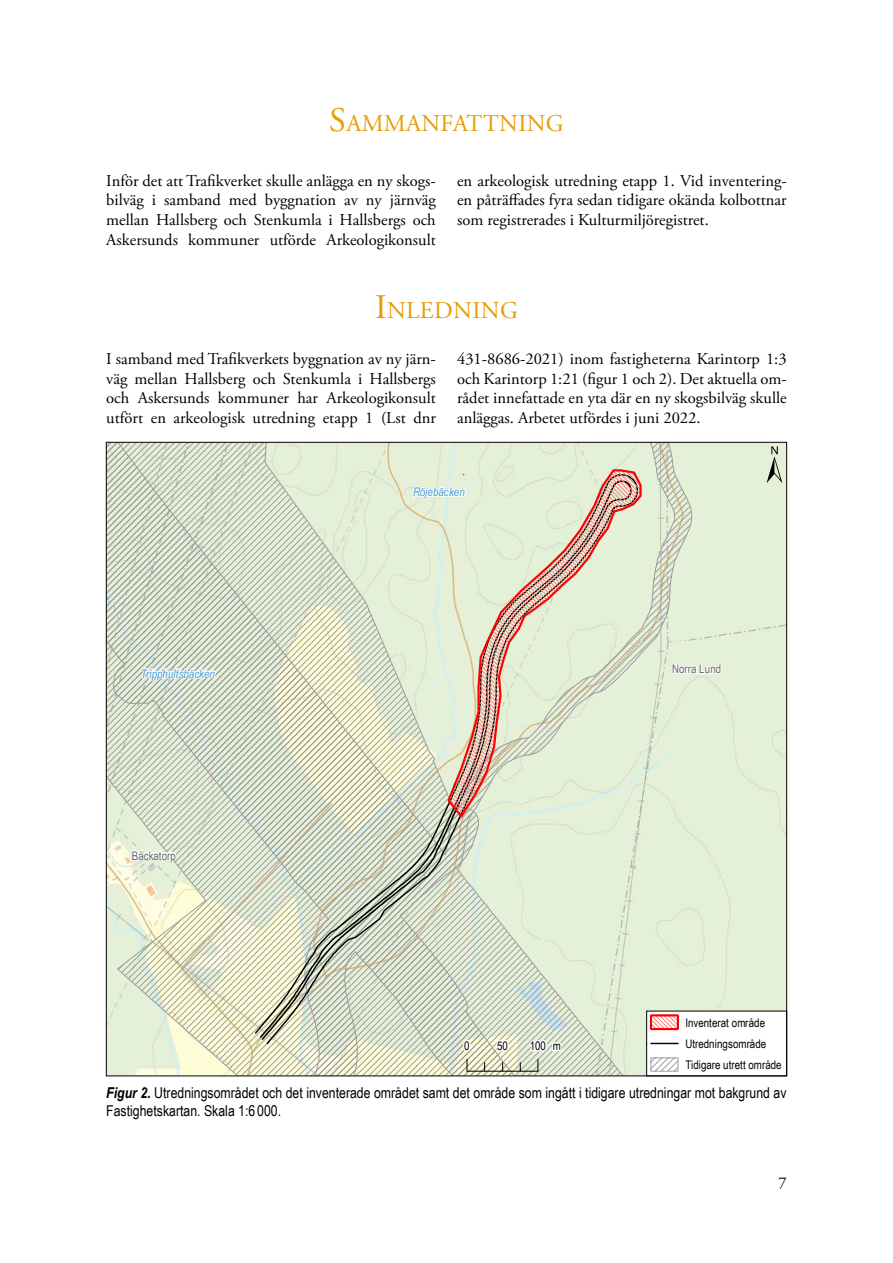
<style>
.page{position:relative;width:893px;height:1263px;background:#fff}
.page>*{position:absolute;margin:0;border:0;box-sizing:border-box;transform-origin:0 0}
.t1{font:52.5px "ESRI North";color:#000}
.t2{font:24px "Adobe Garamond Pro";letter-spacing:.015em;color:#e79c00}
.t3{font:16.5px/19.8px "Adobe Garamond Pro";color:#000;text-align:justify}
.t4{font:15px/18px "Arial Narrow";color:#000}
.t5{font:11.85px/21px "Arial Narrow";color:#000}
.t6{font:italic 11.85px "Arial Narrow";color:#439ad6}
.t7{font:11.85px "Arial Narrow";color:#686868}
.s1{font-size:34.5px}
.s2{font-weight:700;font-style:italic}
</style>
<div class="page">
<div style="left:692px;top:444px;width:93px;height:414px;background:#e5f0d9"></div>
<svg style="left:541px;top:444px;width:151px;height:414px;background:#dfe9d3"></svg>
<svg style="left:108px;top:444px;width:433px;height:630px;background:#d9e0cc"></svg>
<svg style="left:254px;top:502px;width:208px;height:533px;background:#d7deca"></svg>
<svg style="left:240px;top:705px;width:147px;height:369px;background:#d3d7c2"></svg>
<svg style="left:383px;top:508px;width:231px;height:404px;background:#d4dcc8"></svg>
<svg style="left:446px;top:468px;width:197px;height:352px;background:#dfe6d1"></svg>
<svg style="left:131px;top:847px;width:46px;height:16px"></svg>
<svg style="left:671px;top:659px;width:51px;height:19px"></svg>
<svg style="left:411px;top:470px;width:229px;height:346px;background:#e0dfca"></svg>
<svg style="left:139px;top:665px;width:78px;height:20px"></svg>
<svg style="left:462px;top:858px;width:323px;height:216px;background:#e2ead8"></svg>
<h2 class="t2" style="left:329px;top:109px;width:236px"><span class="s1">S</span>AMMANFATTNING</h2>
<p class="t3" style="left:106px;top:171px;width:331px">Inför det att Trafikverket skulle anlägga en ny skogs&shy;bilväg i samband med byggnation av ny järnväg mellan Hallsberg och Stenkumla i Hallsbergs och Askersunds kommuner utförde Arkeologikonsult</p>
<p class="t3" style="left:457px;top:171px;width:331px">en arkeologisk utredning etapp 1. Vid inventering&shy;en påträffades fyra sedan tidigare okända kolbottnar som registrerades i Kulturmiljöregistret.</p>
<h2 class="t2" style="left:375px;top:296px;width:144px"><span class="s1">I</span>NLEDNING</h2>
<p class="t3" style="left:106px;top:349px;width:331px">I samband med Trafikverkets byggnation av ny järn&shy;väg mellan Hallsberg och Stenkumla i Hallsbergs och Askersunds kommuner har Arkeologikonsult utfört en arkeologisk utredning etapp 1 (Lst dnr</p>
<p class="t3" style="left:457px;top:349px;width:331px">431-8686-2021) inom fastigheterna Karintorp 1:3 och Karintorp 1:21 (figur 1 och 2). Det aktuella om&shy;rådet innefattade en yta där en ny skogsbilväg skulle anläggas. Arbetet utfördes i juni 2022.</p>
<p class="t6" style="left:141px;top:665px;width:76px">Tripphultsbäcken</p>
<p class="t7" style="left:132px;top:847px;width:45px">Bäckatorp</p>
<p class="t6" style="left:413px;top:484px;width:53px">Röjebäcken</p>
<h1 class="t1" style="left:766px;top:434px;width:17px">±</h1>
<p class="t7" style="left:672px;top:660px;width:50px">Norra Lund</p>
<p class="t5" style="left:685px;top:1011px;width:98px">Inventerat område<br>Utredningsområde<br>Tidigare utrett område</p>
<p class="t5" style="left:464px;top:1035px;width:7px">0</p>
<p class="t5" style="left:497px;top:1035px;width:12px">50</p>
<p class="t5" style="left:530px;top:1035px;width:32px">100 m</p>
<p class="t4" style="left:106px;top:1083px;width:682px"><span class="s2">Figur 2.</span> Utredningsområdet och det inventerade området samt det område som ingått i tidigare utredningar mot bakgrund av<br>Fastighetskartan. Skala 1:6 000.</p>
<p class="t3" style="left:778px;top:1173px;width:10px">7</p>
</div>
